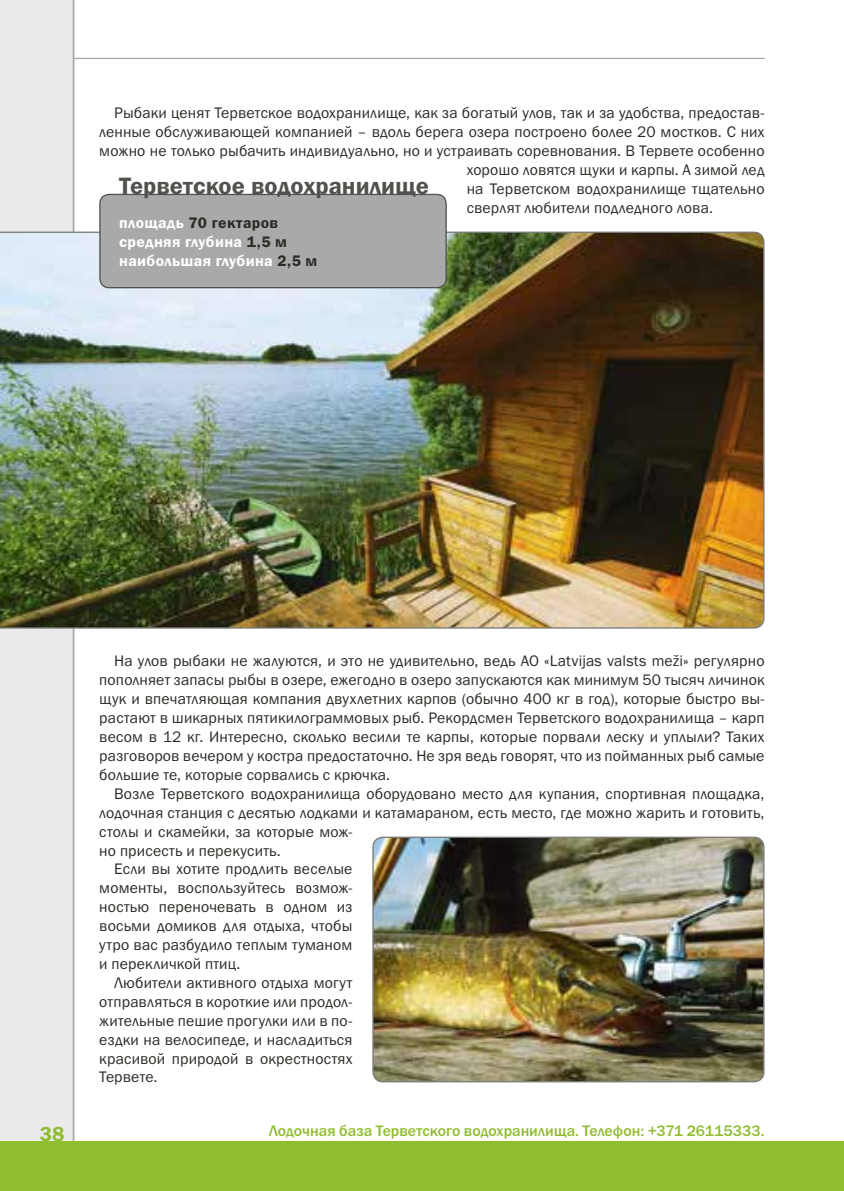
<style>
.page{position:relative;width:844px;height:1191px;background:#fff}
.page>*{position:absolute;margin:0;border:0;box-sizing:border-box;transform-origin:0 0}
.t1{font:600 24.5px "Franklin Gothic";color:#51514e}
.t2{font:600 21px "Franklin Gothic";color:#90bd2f}
.t3{font:15.75px/18.9px "Franklin Gothic";letter-spacing:.01em;color:#2c2a25;text-align:justify}
.t4{font:500 15.75px "Franklin Gothic";letter-spacing:.005em;color:#90bd2f}
.t5{font:600 15.75px/18.9px "Franklin Gothic";letter-spacing:.025em;color:#fff}
.s1{color:#2c2a25}
</style>
<div class="page">
<hr style="left:0;top:58px;width:764px;height:1px;background:#a8a9a8">
<div style="left:0;top:0;width:74px;height:1141px;background:#e9eae9"></div>
<div style="left:0;top:1141px;width:843px;height:50px;background:#90bd2f"></div>
<img style="left:0;top:232px;width:764px;height:396px">
<img style="left:373px;top:837px;width:390px;height:244px">
<div style="left:372px;top:836px;width:392px;height:246px;border:1px solid #7a7b79;border-radius:10px"></div>
<div style="left:100px;top:194px;width:346px;height:94px;background:#a8a9a8;border-radius:9px"></div>
<div style="left:99px;top:194px;width:347px;height:94px;border:1px solid #51514e;border-radius:9px"></div>
<p class="t3" style="left:114px;top:104px;width:651px">Рыбаки ценят Терветское водохранилище, как за богатый улов, так и за удобства, предостав-</p>
<p class="t3" style="left:99px;top:123px;width:666px">ленные обслуживающей компанией – вдоль берега озера построено более 20 мостков. С них</p>
<p class="t3" style="left:99px;top:142px;width:666px">можно не только рыбачить индивидуально, но и устраивать соревнования. В Тервете особенно</p>
<p class="t3" style="left:466px;top:160px;width:299px">хорошо ловятся щуки и карпы. А зимой лед</p>
<p class="t3" style="left:466px;top:179px;width:299px">на Терветском водохранилище тщательно</p>
<p class="t3" style="left:466px;top:198px;width:248px">сверлят любители подледного лова.</p>
<h1 class="t1" style="left:119px;top:170px;width:311px">Терветское водохранилище</h1>
<p class="t5" style="left:119px;top:213px;width:200px">площадь <span class="s1">70 гектаров </span>средняя глубина <span class="s1">1,5 м </span>наибольшая глубина <span class="s1">2,5 м</span></p>
<h2 class="t2" style="left:40px;top:1121px;width:26px">38</h2>
<p class="t3" style="left:99px;top:652px;width:666px;text-indent:15px">На улов рыбаки не жалуются, и это не удивительно, ведь AO «Latvijas valsts meži» регулярно пополняет запасы рыбы в озере, ежегодно в озеро запускаются как минимум 50 тысяч личинок щук и впечатляющая компания двухлетних карпов (обычно 400 кг в год), которые быстро вы&shy;растают в шикарных пятикилограммовых рыб. Рекордсмен Терветского водохранилища – карп весом в 12 кг. Интересно, сколько весили те карпы, которые порвали леску и уплыли? Таких разговоров вечером у костра предостаточно. Не зря ведь говорят, что из пойманных рыб самые большие те, которые сорвались с крючка.</p>
<p class="t3" style="left:114px;top:784px;width:651px">Возле Терветского водохранилища оборудовано место для купания, спортивная площадка,</p>
<p class="t3" style="left:99px;top:803px;width:666px">лодочная станция с десятью лодками и катамараном, есть место, где можно жарить и готовить,</p>
<p class="t3" style="left:99px;top:822px;width:254px">столы и скамейки, за которые мож-</p>
<p class="t3" style="left:99px;top:841px;width:183px">но присесть и перекусить.</p>
<p class="t3" style="left:114px;top:860px;width:240px">Если вы хотите продлить веселые</p>
<p class="t3" style="left:99px;top:879px;width:254px">моменты, воспользуйтесь возмож-</p>
<p class="t3" style="left:99px;top:898px;width:254px">ностью переночевать в одном из</p>
<p class="t3" style="left:99px;top:916px;width:255px">восьми домиков для отдыха, чтобы</p>
<p class="t3" style="left:99px;top:935px;width:254px">утро вас разбудило теплым туманом</p>
<p class="t3" style="left:99px;top:954px;width:142px">и перекличкой птиц.</p>
<p class="t3" style="left:114px;top:973px;width:240px">Любители активного отдыха могут</p>
<p class="t3" style="left:99px;top:992px;width:254px">отправляться в короткие или продол-</p>
<p class="t3" style="left:99px;top:1011px;width:254px">жительные пешие прогулки или в по-</p>
<p class="t3" style="left:99px;top:1030px;width:254px">ездки на велосипеде, и насладиться</p>
<p class="t3" style="left:99px;top:1049px;width:254px">красивой природой в окрестностях</p>
<p class="t3" style="left:99px;top:1068px;width:60px">Тервете.</p>
<p class="t4" style="left:269px;top:1121px;width:496px">Лодочная база Терветского водохранилища. Телефон: +371 26115333.</p>
</div>
